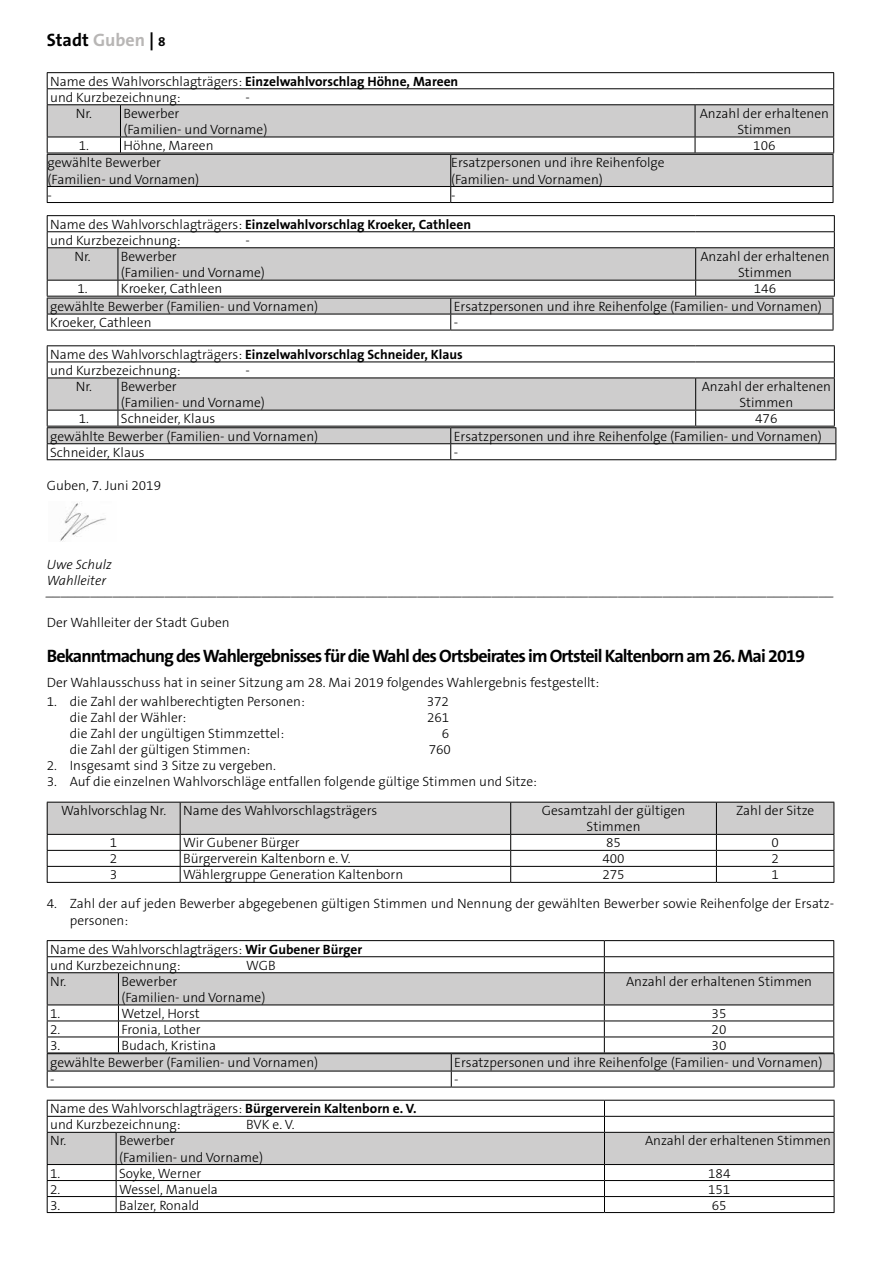
<style>
.page{position:relative;width:881px;height:1263px;background:#fff}
.page>*{position:absolute;margin:0;border:0;box-sizing:border-box;transform-origin:0 0}
.t1{font:700 18px "The Sans B7";letter-spacing:-.05em;color:#000}
.t2{font:700 18px "The Sans B7";color:#000}
.t3{font:300 13.5px/16.2px "The Sans B3";color:#000}
.t4{font:700 13.5px "The Sans B7";color:#000}
.t5{font:italic 300 13.5px/16.5px "The Sans B3";color:#000}
.s1{color:#b8b6b5}
.s2{font-size:13.5px}
.s3{font-family:"The Sans B3";font-weight:300}
.s4{font-family:"The Sans B7";font-weight:700}
</style>
<div class="page">
<hr style="left:47px;top:72px;width:73px;height:1px;background:#000">
<hr style="left:120px;top:72px;width:574px;height:1px;background:#000">
<hr style="left:694px;top:72px;width:139px;height:1px;background:#000">
<hr style="left:47px;top:202px;width:403px;height:1px;background:#000">
<svg style="left:47px;top:73px;width:787px;height:129px"></svg>
<hr style="left:450px;top:202px;width:383px;height:1px;background:#000">
<hr style="left:47px;top:215px;width:71px;height:1px;background:#000">
<hr style="left:118px;top:215px;width:577px;height:1px;background:#000">
<hr style="left:695px;top:215px;width:139px;height:1px;background:#000">
<hr style="left:47px;top:330px;width:403px;height:1px;background:#000">
<svg style="left:47px;top:216px;width:787px;height:114px"></svg>
<hr style="left:450px;top:298px;width:383px;height:1px;background:#000">
<hr style="left:450px;top:330px;width:383px;height:1px;background:#000">
<hr style="left:47px;top:345px;width:71px;height:1px;background:#000">
<hr style="left:118px;top:345px;width:577px;height:1px;background:#000">
<hr style="left:695px;top:345px;width:139px;height:1px;background:#000">
<hr style="left:47px;top:459px;width:403px;height:1px;background:#000">
<svg style="left:47px;top:346px;width:789px;height:113px"></svg>
<hr style="left:450px;top:459px;width:386px;height:1px;background:#000">
<img style="left:60px;top:503px;width:46px;height:38px">
<hr style="left:47px;top:882px;width:133px;height:1px;background:#000">
<hr style="left:180px;top:882px;width:330px;height:1px;background:#000">
<hr style="left:510px;top:882px;width:206px;height:1px;background:#000">
<svg style="left:47px;top:802px;width:787px;height:80px"></svg>
<hr style="left:716px;top:882px;width:118px;height:1px;background:#000">
<hr style="left:47px;top:940px;width:71px;height:1px;background:#000">
<hr style="left:118px;top:940px;width:486px;height:1px;background:#000">
<hr style="left:604px;top:940px;width:229px;height:1px;background:#000">
<hr style="left:47px;top:1087px;width:404px;height:1px;background:#000">
<svg style="left:47px;top:941px;width:787px;height:146px"></svg>
<hr style="left:451px;top:1087px;width:383px;height:1px;background:#000">
<hr style="left:47px;top:1212px;width:69px;height:1px;background:#000">
<hr style="left:116px;top:1212px;width:488px;height:1px;background:#000">
<svg style="left:47px;top:1100px;width:787px;height:112px"></svg>
<hr style="left:604px;top:1212px;width:230px;height:1px;background:#000">
<h1 class="t2" style="left:47px;top:30px;width:120px">Stadt <span class="s1">Guben</span> | <span class="s2">8</span></h1>
<p class="t4" style="left:50px;top:74px;width:409px"><span class="s3">Name des Wahlvorschlagträgers:</span> Einzelwahlvorschlag Höhne, Mareen</p>
<p class="t3" style="left:50px;top:90px;width:132px">und Kurzbezeichnung:</p>
<p class="t3" style="left:245px;top:90px;width:6px">-</p>
<p class="t3" style="left:123px;top:106px;width:145px;text-indent:-48px">Nr. Bewerber<br>(Familien- und Vorname)</p>
<p class="t3" style="left:699px;top:106px;width:131px;text-align:center">Anzahl der erhaltenen<br>Stimmen</p>
<p class="t3" style="left:79px;top:138px;width:12px">1.</p>
<p class="t3" style="left:123px;top:138px;width:92px">Höhne, Mareen</p>
<p class="t3" style="left:753px;top:138px;width:24px">106</p>
<p class="t3" style="left:48px;top:155px;width:153px">gewählte Bewerber (Familien- und Vornamen)</p>
<p class="t3" style="left:451px;top:155px;width:215px">Ersatzpersonen und ihre Reihenfolge (Familien- und Vornamen)</p>
<p class="t3" style="left:48px;top:187px;width:6px">-</p>
<p class="t3" style="left:451px;top:187px;width:6px">-</p>
<p class="t4" style="left:50px;top:217px;width:422px"><span class="s3">Name des Wahlvorschlagträgers:</span> Einzelwahlvorschlag Kroeker, Cathleen</p>
<p class="t3" style="left:50px;top:233px;width:132px">und Kurzbezeichnung:</p>
<p class="t3" style="left:245px;top:233px;width:6px">-</p>
<p class="t3" style="left:121px;top:249px;width:145px;text-indent:-46px">Nr. Bewerber<br>(Familien- und Vorname)</p>
<p class="t3" style="left:700px;top:249px;width:131px;text-align:center">Anzahl der erhaltenen<br>Stimmen</p>
<p class="t3" style="left:77px;top:281px;width:12px">1.</p>
<p class="t3" style="left:121px;top:281px;width:103px">Kroeker, Cathleen</p>
<p class="t3" style="left:753px;top:281px;width:24px">146</p>
<p class="t3" style="left:50px;top:299px;width:269px">gewählte Bewerber (Familien- und Vornamen)</p>
<p class="t3" style="left:453px;top:299px;width:369px">Ersatzpersonen und ihre Reihenfolge (Familien- und Vornamen)</p>
<p class="t3" style="left:50px;top:315px;width:103px">Kroeker, Cathleen</p>
<p class="t3" style="left:453px;top:315px;width:6px">-</p>
<p class="t4" style="left:50px;top:347px;width:414px"><span class="s3">Name des Wahlvorschlagträgers:</span> Einzelwahlvorschlag Schneider, Klaus</p>
<p class="t3" style="left:50px;top:363px;width:132px">und Kurzbezeichnung:</p>
<p class="t3" style="left:245px;top:363px;width:6px">-</p>
<p class="t3" style="left:121px;top:379px;width:145px;text-indent:-45px">Nr. Bewerber<br>(Familien- und Vorname)</p>
<p class="t3" style="left:701px;top:379px;width:131px;text-align:center">Anzahl der erhaltenen<br>Stimmen</p>
<p class="t3" style="left:79px;top:411px;width:138px">1. Schneider, Klaus</p>
<p class="t3" style="left:754px;top:411px;width:24px">476</p>
<p class="t3" style="left:50px;top:429px;width:269px">gewählte Bewerber (Familien- und Vornamen)</p>
<p class="t3" style="left:453px;top:429px;width:369px">Ersatzpersonen und ihre Reihenfolge (Familien- und Vornamen)</p>
<p class="t3" style="left:50px;top:445px;width:96px">Schneider, Klaus</p>
<p class="t3" style="left:453px;top:445px;width:6px">-</p>
<p class="t3" style="left:47px;top:478px;width:116px">Guben, 7. Juni 2019</p>
<p class="t5" style="left:47px;top:556px;width:67px">Uwe Schulz<br>Wahlleiter</p>
<p class="t5" style="left:47px;top:582px;width:789px">__________________________________________________________________________________________________________</p>
<p class="t3" style="left:47px;top:615px;width:184px">Der Wahlleiter der Stadt Guben</p>
<h1 class="t1" style="left:47px;top:646px;width:759px">Bekanntmachung des Wahlergebnisses für die Wahl des Ortsbeirates im Ortsteil Kaltenborn am 26. Mai 2019</h1>
<p class="t3" style="left:47px;top:675px;width:553px">Der Wahlausschuss hat in seiner Sitzung am 28. Mai 2019 folgendes Wahlergebnis festgestellt:</p>
<p class="t3" style="left:47px;top:694px;width:259px">1. die Zahl der wahlberechtigten Personen:</p>
<p class="t3" style="left:426px;top:694px;width:24px">372</p>
<p class="t3" style="left:70px;top:710px;width:118px">die Zahl der Wähler:</p>
<p class="t3" style="left:427px;top:710px;width:24px">261</p>
<p class="t3" style="left:70px;top:726px;width:216px">die Zahl der ungültigen Stimmzettel:</p>
<p class="t3" style="left:441px;top:726px;width:9px">6</p>
<p class="t3" style="left:70px;top:742px;width:182px">die Zahl der gültigen Stimmen:</p>
<p class="t3" style="left:428px;top:742px;width:24px">760</p>
<p class="t3" style="left:47px;top:758px;width:230px">2. Insgesamt sind 3 Sitze zu vergeben.</p>
<p class="t3" style="left:61px;top:767px;width:477px;line-height:29.1px;text-indent:-14px">3. Auf die einzelnen Wahlvorschläge entfallen folgende gültige Stimmen und Sitze:<br>Wahlvorschlag Nr.</p>
<p class="t3" style="left:183px;top:803px;width:195px">Name des Wahlvorschlagsträgers</p>
<p class="t3" style="left:541px;top:803px;width:145px;text-align:center">Gesamtzahl der gültigen<br>Stimmen</p>
<p class="t3" style="left:735px;top:803px;width:80px">Zahl der Sitze</p>
<p class="t3" style="left:110px;top:835px;width:9px">1</p>
<p class="t3" style="left:183px;top:835px;width:118px">Wir Gubener Bürger</p>
<p class="t3" style="left:606px;top:835px;width:16px">85</p>
<p class="t3" style="left:771px;top:835px;width:9px">0</p>
<p class="t3" style="left:110px;top:851px;width:9px">2</p>
<p class="t3" style="left:183px;top:851px;width:169px">Bürgerverein Kaltenborn e. V.</p>
<p class="t3" style="left:602px;top:851px;width:24px">400</p>
<p class="t3" style="left:771px;top:851px;width:9px">2</p>
<p class="t3" style="left:110px;top:867px;width:9px">3</p>
<p class="t3" style="left:183px;top:867px;width:221px">Wählergruppe Generation Kaltenborn</p>
<p class="t3" style="left:602px;top:867px;width:24px">275</p>
<p class="t3" style="left:771px;top:867px;width:9px">1</p>
<p class="t3" style="left:70px;top:896px;width:765px;text-indent:-23px">4. Zahl der auf jeden Bewerber abgegebenen gültigen Stimmen und Nennung der gewählten Bewerber sowie Reihenfolge der Ersatz&shy;personen:</p>
<p class="t3" style="left:50px;top:942px;width:313px">Name des Wahlvorschlagträgers: <span class="s4">Wir Gubener Bürger </span>und Kurzbezeichnung:</p>
<p class="t3" style="left:246px;top:958px;width:31px">WGB</p>
<p class="t3" style="left:50px;top:974px;width:18px">Nr.</p>
<p class="t3" style="left:121px;top:974px;width:145px">Bewerber<br>(Familien- und Vorname)</p>
<p class="t3" style="left:625px;top:974px;width:187px">Anzahl der erhaltenen Stimmen</p>
<p class="t3" style="left:50px;top:1006px;width:12px">1.</p>
<p class="t3" style="left:121px;top:1006px;width:80px">Wetzel, Horst</p>
<p class="t3" style="left:711px;top:1006px;width:16px">35</p>
<p class="t3" style="left:50px;top:1022px;width:12px">2.</p>
<p class="t3" style="left:121px;top:1022px;width:81px">Fronia, Lother</p>
<p class="t3" style="left:711px;top:1022px;width:16px">20</p>
<p class="t3" style="left:50px;top:1038px;width:12px">3.</p>
<p class="t3" style="left:121px;top:1038px;width:96px">Budach, Kristina</p>
<p class="t3" style="left:711px;top:1038px;width:16px">30</p>
<p class="t3" style="left:50px;top:1054px;width:269px">gewählte Bewerber (Familien- und Vornamen)</p>
<p class="t3" style="left:454px;top:1054px;width:369px">Ersatzpersonen und ihre Reihenfolge (Familien- und Vornamen)</p>
<p class="t3" style="left:50px;top:1072px;width:6px">-</p>
<p class="t3" style="left:454px;top:1072px;width:6px">-</p>
<p class="t3" style="left:50px;top:1101px;width:368px">Name des Wahlvorschlagträgers: <span class="s4">Bürgerverein Kaltenborn e. V. </span>und Kurzbezeichnung:</p>
<p class="t3" style="left:246px;top:1117px;width:50px">BVK e. V.</p>
<p class="t3" style="left:50px;top:1133px;width:18px">Nr.</p>
<p class="t3" style="left:119px;top:1133px;width:145px">Bewerber<br>(Familien- und Vorname)</p>
<p class="t3" style="left:644px;top:1133px;width:187px">Anzahl der erhaltenen Stimmen</p>
<p class="t3" style="left:50px;top:1165px;width:12px">1.</p>
<p class="t3" style="left:119px;top:1165px;width:84px">Soyke, Werner</p>
<p class="t3" style="left:707px;top:1165px;width:24px">184</p>
<p class="t3" style="left:50px;top:1181px;width:12px">2.</p>
<p class="t3" style="left:119px;top:1181px;width:100px">Wessel, Manuela</p>
<p class="t3" style="left:707px;top:1181px;width:24px">151</p>
<p class="t3" style="left:50px;top:1197px;width:12px">3.</p>
<p class="t3" style="left:119px;top:1197px;width:82px">Balzer, Ronald</p>
<p class="t3" style="left:711px;top:1197px;width:16px">65</p>
</div>
